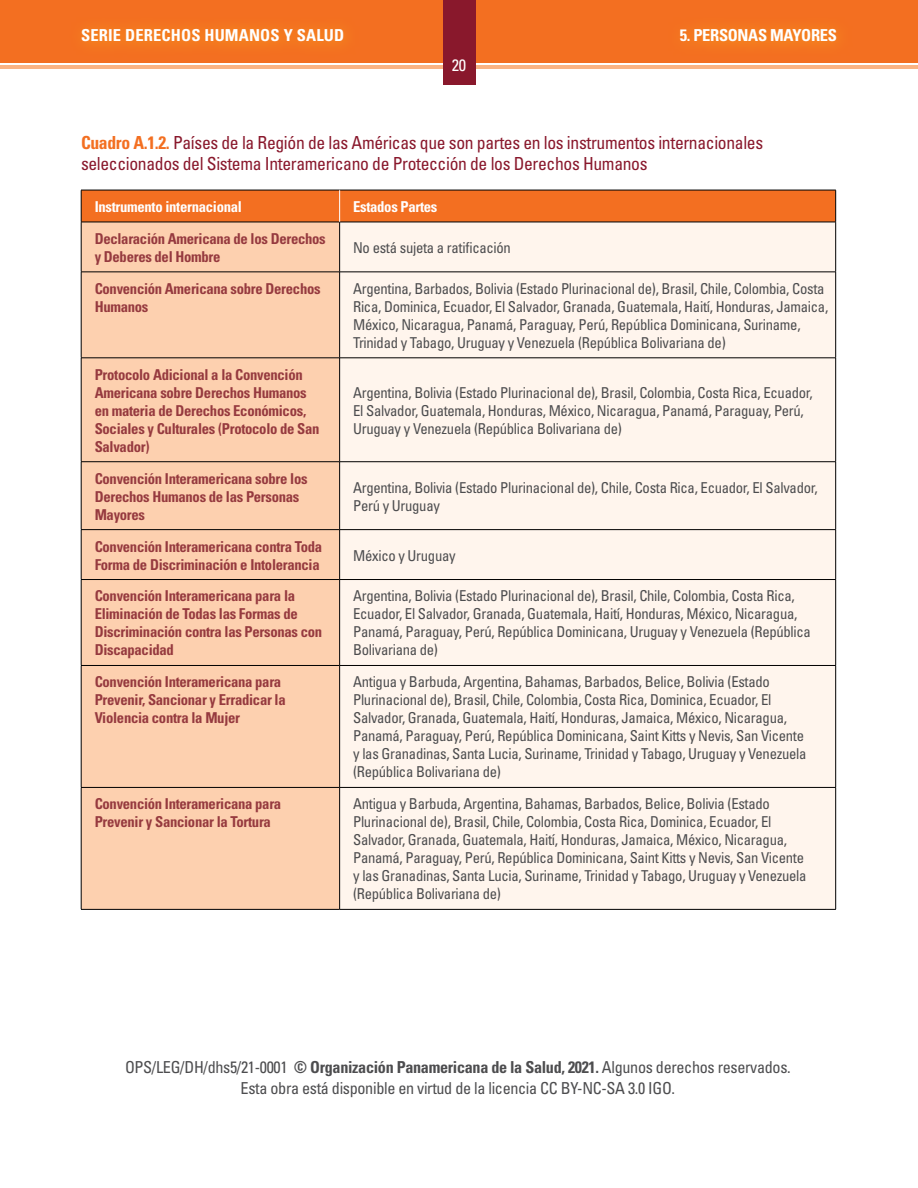
<style>
.page{position:relative;width:918px;height:1188px;background:#fff}
.page>*{position:absolute;margin:0;border:0;box-sizing:border-box;transform-origin:0 0}
.Subtitulo_02{font:condensed 18px/21px "Univers";letter-spacing:-.02em;color:#89182c}
.Body_text{font:condensed 16.5px/21px "Univers";letter-spacing:-.02em;color:#4d4d4f;text-align:center}
.t1{font:700 condensed 16.5px "Univers";letter-spacing:.01em;color:#fff}
.t2{font:700 condensed 16.5px "Univers";letter-spacing:-.02em;color:#fff}
.t3{font:condensed 16.5px "Univers";color:#fff}
.Body_text-2{font:condensed 15px/18px "Univers";letter-spacing:-.02em;color:#4d4d4f}
.Body_text-3{font:700 condensed 15px/18px "Univers";letter-spacing:-.02em;color:#963a3f}
.Body_text-4{font:700 condensed 15px "Univers";letter-spacing:-.02em;color:#fff}
.s1{font-weight:700;color:#f36f21}
.s2{font-weight:700}
</style>
<div class="page">
<div style="left:0;top:0;width:918px;height:63px;background:#f36f21"></div>
<div style="left:69px;top:15px;width:291px;height:43px;background:#f37420"></div>
<hr style="left:0;top:66px;width:918px;height:3px;background:#fab383">
<div style="left:443px;top:0;width:32px;height:85px;background:#89182c"></div>
<div style="left:667px;top:15px;width:186px;height:43px;background:#f37320"></div>
<div style="left:82px;top:191px;width:753px;height:31px;background:#f36f21"></div>
<div style="left:82px;top:223px;width:257px;height:686px;background:#fdd0af"></div>
<div style="left:340px;top:223px;width:495px;height:686px;background:#fff5ed"></div>
<hr style="left:81px;top:190px;width:259px;height:1px;background:#000">
<hr style="left:81px;top:190px;width:1px;height:32px;background:#000">
<hr style="left:340px;top:190px;width:496px;height:1px;background:#000">
<hr style="left:835px;top:190px;width:1px;height:32px;background:#000">
<hr style="left:81px;top:222px;width:259px;height:1px;background:#000">
<hr style="left:81px;top:222px;width:1px;height:50px;background:#000">
<hr style="left:340px;top:222px;width:496px;height:1px;background:#000">
<hr style="left:339px;top:222px;width:1px;height:50px;background:#000">
<hr style="left:835px;top:222px;width:1px;height:50px;background:#000">
<hr style="left:81px;top:272px;width:259px;height:1px;background:#000">
<hr style="left:81px;top:272px;width:1px;height:86px;background:#000">
<hr style="left:340px;top:272px;width:496px;height:1px;background:#000">
<hr style="left:339px;top:272px;width:1px;height:86px;background:#000">
<hr style="left:835px;top:272px;width:1px;height:86px;background:#000">
<hr style="left:81px;top:358px;width:259px;height:1px;background:#000">
<hr style="left:81px;top:358px;width:1px;height:104px;background:#000">
<hr style="left:340px;top:358px;width:496px;height:1px;background:#000">
<hr style="left:339px;top:358px;width:1px;height:104px;background:#000">
<hr style="left:835px;top:358px;width:1px;height:104px;background:#000">
<hr style="left:81px;top:461px;width:259px;height:1px;background:#000">
<hr style="left:81px;top:462px;width:1px;height:67px;background:#000">
<hr style="left:340px;top:461px;width:496px;height:1px;background:#000">
<hr style="left:339px;top:462px;width:1px;height:67px;background:#000">
<hr style="left:835px;top:462px;width:1px;height:67px;background:#000">
<hr style="left:81px;top:529px;width:259px;height:1px;background:#000">
<hr style="left:81px;top:530px;width:1px;height:49px;background:#000">
<hr style="left:340px;top:529px;width:496px;height:1px;background:#000">
<hr style="left:339px;top:530px;width:1px;height:49px;background:#000">
<hr style="left:835px;top:530px;width:1px;height:49px;background:#000">
<hr style="left:81px;top:579px;width:259px;height:1px;background:#000">
<hr style="left:81px;top:580px;width:1px;height:85px;background:#000">
<hr style="left:340px;top:579px;width:496px;height:1px;background:#000">
<hr style="left:339px;top:580px;width:1px;height:85px;background:#000">
<hr style="left:835px;top:580px;width:1px;height:85px;background:#000">
<hr style="left:81px;top:665px;width:259px;height:1px;background:#000">
<hr style="left:81px;top:666px;width:1px;height:121px;background:#000">
<hr style="left:340px;top:665px;width:496px;height:1px;background:#000">
<hr style="left:339px;top:666px;width:1px;height:121px;background:#000">
<hr style="left:835px;top:666px;width:1px;height:121px;background:#000">
<hr style="left:81px;top:787px;width:259px;height:1px;background:#000">
<hr style="left:81px;top:788px;width:1px;height:121px;background:#000">
<hr style="left:340px;top:787px;width:496px;height:1px;background:#000">
<hr style="left:339px;top:788px;width:1px;height:121px;background:#000">
<hr style="left:835px;top:788px;width:1px;height:121px;background:#000">
<hr style="left:81px;top:909px;width:259px;height:1px;background:#000">
<hr style="left:340px;top:909px;width:496px;height:1px;background:#000">
<hr style="left:339px;top:190px;width:1px;height:32px;background:#fff">
<p class="t1" style="left:81px;top:25px;width:265px">SERIE DERECHOS HUMANOS Y SALUD</p>
<p class="t3" style="left:452px;top:55px;width:16px">20</p>
<p class="t2" style="left:680px;top:25px;width:159px">5. PERSONAS MAYORES</p>
<p class="Subtitulo_02" style="left:81px;top:132px;width:684px"><span class="s1">Cuadro A.1.2.</span> Países de la Región de las Américas que son partes en los instrumentos internacionales seleccionados del Sistema Interamericano de Protección de los Derechos Humanos</p>
<p class="Body_text-4" style="left:95px;top:197px;width:149px">Instrumento internacional</p>
<p class="Body_text-4" style="left:353px;top:197px;width:86px">Estados Partes</p>
<p class="Body_text-3" style="left:95px;top:229px;width:233px">Declaración Americana de los Derechos y Deberes del Hombre</p>
<p class="Body_text-2" style="left:353px;top:238px;width:159px">No está sujeta a ratificación</p>
<p class="Body_text-3" style="left:95px;top:279px;width:227px">Convención Americana sobre Derechos<br>Humanos</p>
<p class="Body_text-2" style="left:353px;top:279px;width:477px">Argentina, Barbados, Bolivia (Estado Plurinacional de), Brasil, Chile, Colombia, Costa Rica, Dominica, Ecuador, El Salvador, Granada, Guatemala, Haití, Honduras, Jamaica, México, Nicaragua, Panamá, Paraguay, Perú, República Dominicana, Suriname, Trinidad y Tabago, Uruguay y Venezuela (República Bolivariana de)</p>
<p class="Body_text-3" style="left:95px;top:365px;width:226px">Protocolo Adicional a la Convención<br>Americana sobre Derechos Humanos en materia de Derechos Económicos,<br>Sociales y Culturales (Protocolo de San<br>Salvador)</p>
<p class="Body_text-2" style="left:353px;top:383px;width:461px">Argentina, Bolivia (Estado Plurinacional de), Brasil, Colombia, Costa Rica, Ecuador,<br>El Salvador, Guatemala, Honduras, México, Nicaragua, Panamá, Paraguay, Perú,<br>Uruguay y Venezuela (República Bolivariana de)</p>
<p class="Body_text-3" style="left:95px;top:469px;width:214px">Convención Interamericana sobre los<br>Derechos Humanos de las Personas<br>Mayores</p>
<p class="Body_text-2" style="left:353px;top:478px;width:466px">Argentina, Bolivia (Estado Plurinacional de), Chile, Costa Rica, Ecuador, El Salvador,<br>Perú y Uruguay</p>
<p class="Body_text-3" style="left:95px;top:537px;width:229px">Convención Interamericana contra Toda<br>Forma de Discriminación e Intolerancia</p>
<p class="Body_text-2" style="left:353px;top:546px;width:104px">México y Uruguay</p>
<p class="Body_text-3" style="left:95px;top:587px;width:229px">Convención Interamericana para la<br>Eliminación de Todas las Formas de<br>Discriminación contra las Personas con<br>Discapacidad</p>
<p class="Body_text-2" style="left:353px;top:587px;width:459px">Argentina, Bolivia (Estado Plurinacional de), Brasil, Chile, Colombia, Costa Rica, Ecuador, El Salvador, Granada, Guatemala, Haití, Honduras, México, Nicaragua, Panamá, Paraguay, Perú, República Dominicana, Uruguay y Venezuela (República Bolivariana de)</p>
<p class="Body_text-3" style="left:95px;top:673px;width:193px">Convención Interamericana para<br>Prevenir, Sancionar y Erradicar la<br>Violencia contra la Mujer</p>
<p class="Body_text-2" style="left:353px;top:673px;width:455px">Antigua y Barbuda, Argentina, Bahamas, Barbados, Belice, Bolivia (Estado Plurinacional de), Brasil, Chile, Colombia, Costa Rica, Dominica, Ecuador, El Salvador, Granada, Guatemala, Haití, Honduras, Jamaica, México, Nicaragua, Panamá, Paraguay, Perú, República Dominicana, Saint Kitts y Nevis, San Vicente y las Granadinas, Santa Lucia, Suriname, Trinidad y Tabago, Uruguay y Venezuela (República Bolivariana de)</p>
<p class="Body_text-3" style="left:95px;top:795px;width:188px">Convención Interamericana para<br>Prevenir y Sancionar la Tortura</p>
<p class="Body_text-2" style="left:353px;top:795px;width:455px">Antigua y Barbuda, Argentina, Bahamas, Barbados, Belice, Bolivia (Estado Plurinacional de), Brasil, Chile, Colombia, Costa Rica, Dominica, Ecuador, El Salvador, Granada, Guatemala, Haití, Honduras, Jamaica, México, Nicaragua, Panamá, Paraguay, Perú, República Dominicana, Saint Kitts y Nevis, San Vicente y las Granadinas, Santa Lucia, Suriname, Trinidad y Tabago, Uruguay y Venezuela (República Bolivariana de)</p>
<p class="Body_text" style="left:125px;top:1056px;width:667px">OPS/LEG/DH/dhs5/21-0001 <span class="s2">© Organización Panamericana de la Salud, 2021.</span> Algunos derechos reservados.<br>Esta obra está disponible en virtud de la licencia CC BY-NC-SA 3.0 IGO.</p>
</div>
